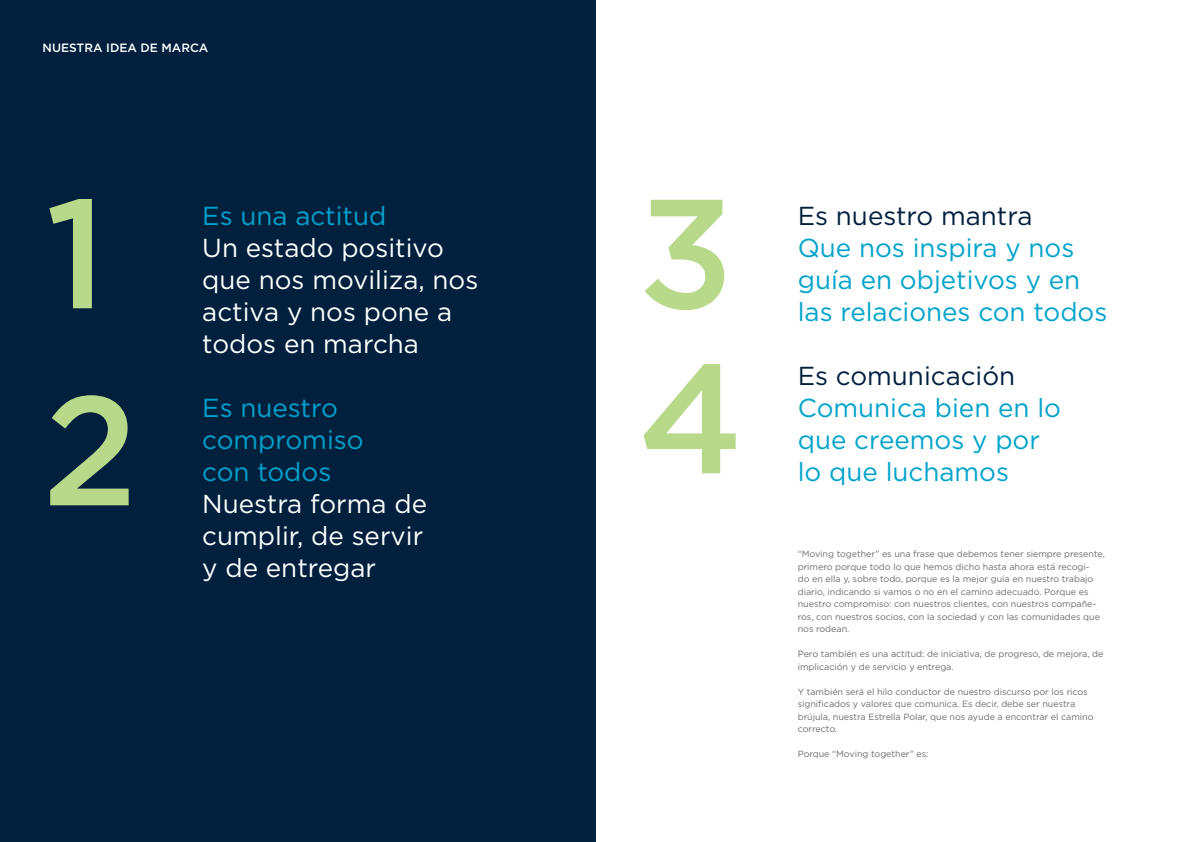
<style>
.page{position:relative;width:1191px;height:842px;background:#fff}
.page>*{position:absolute;margin:0;border:0;box-sizing:border-box;transform-origin:0 0}
.t1{font:500 155px "Gotham";color:#b8d989}
.t2{font:26px/32px "Gotham";color:#00a3cb}
.t3{font:26px/32px "Gotham";color:#fff}
.t4{font:26px "Gotham";color:#00203e}
.t5{font:500 12px "Gotham";color:#fff}
.t6{font:9px/12.5px "Gotham";letter-spacing:-.005em;color:#6c6d70}
</style>
<div class="page">
<div style="left:0;top:0;width:595px;height:842px;background:#00203e"></div>
<h3 class="t5" style="left:43px;top:40px;width:167px">NUESTRA IDEA DE MARCA</h3>
<h1 class="t1" style="left:45px;top:152px;width:63px">1</h1>
<h1 class="t1" style="left:638px;top:152px;width:97px">3</h1>
<h2 class="t2" style="left:202px;top:199px;width:186px">Es una actitud</h2>
<h2 class="t3" style="left:202px;top:231px;width:277px">Un estado positivo que nos moviliza, nos activa y nos pone a todos en marcha</h2>
<h1 class="t1" style="left:43px;top:349px;width:97px">2</h1>
<h2 class="t2" style="left:202px;top:391px;width:163px">Es nuestro compromiso con todos</h2>
<h2 class="t3" style="left:202px;top:487px;width:226px">Nuestra forma de cumplir, de servir y de entregar</h2>
<h1 class="t1" style="left:638px;top:317px;width:107px">4</h1>
<h2 class="t4" style="left:797px;top:199px;width:236px">Es nuestro mantra</h2>
<h2 class="t2" style="left:797px;top:231px;width:311px">Que nos inspira y nos guía en objetivos y en las relaciones con todos</h2>
<h2 class="t4" style="left:797px;top:359px;width:219px">Es comunicación</h2>
<h2 class="t2" style="left:797px;top:391px;width:265px">Comunica bien en lo que creemos y por lo que luchamos</h2>
<p class="t6" style="left:797px;top:547px;width:309px">“Moving together” es una frase que debemos tener siempre presente, primero porque todo lo que hemos dicho hasta ahora está recogi-<br>do en ella y, sobre todo, porque es la mejor guía en nuestro trabajo diario, indicando si vamos o no en el camino adecuado. Porque es nuestro compromiso: con nuestros clientes, con nuestros compañe&shy;ros, con nuestros socios, con la sociedad y con las comunidades que nos rodean.</p>
<p class="t6" style="left:797px;top:648px;width:307px">Pero también es una actitud: de iniciativa, de progreso, de mejora, de implicación y de servicio y entrega.</p>
<p class="t6" style="left:797px;top:685px;width:297px">Y también será el hilo conductor de nuestro discurso por los ricos significados y valores que comunica. Es decir, debe ser nuestra brújula, nuestra Estrella Polar, que nos ayude a encontrar el camino correcto.</p>
<p class="t6" style="left:797px;top:748px;width:132px">Porque “Moving together” es:</p>
</div>
